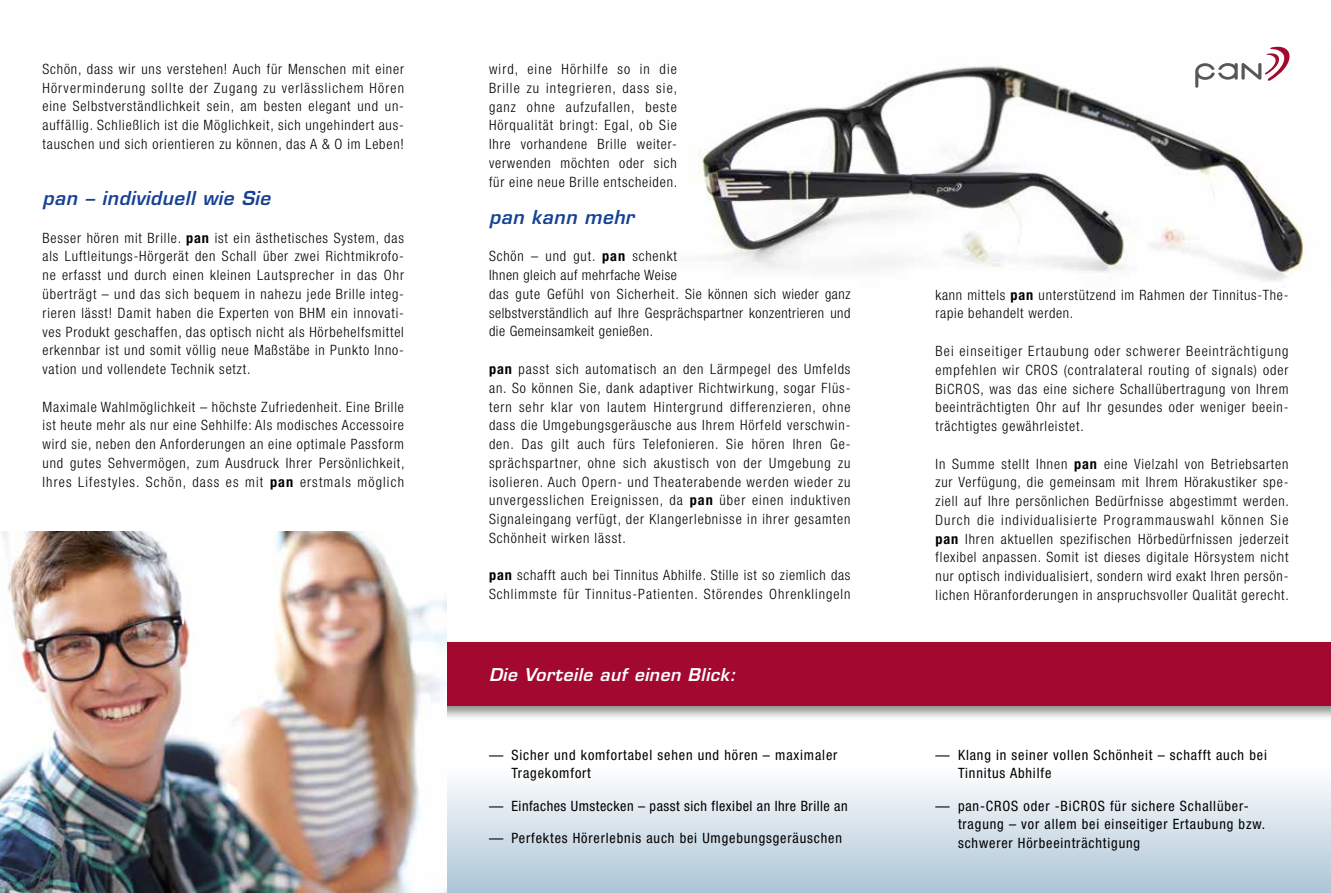
<style>
.page{position:relative;width:1331px;height:893px;background:#fff}
.page>*{position:absolute;margin:0;border:0;box-sizing:border-box;transform-origin:0 0}
.t1{font:italic 600 18.75px "Eurostile LT Std";letter-spacing:.03em;color:#164194}
.t2{font:italic 600 17.25px "Eurostile LT Std";letter-spacing:.03em;color:#fff}
.t3{font:300 condensed 14.25px/18.8px "Helvetica Neue LT Pro";letter-spacing:.06em;color:#000;text-align:justify}
.t4{font:condensed 14.25px/18.8px "Helvetica Neue LT Pro";letter-spacing:.06em;color:#000}
.t5{font:300 condensed 14.25px/18.8px "Helvetica Neue LT Pro";letter-spacing:.04em;color:#000}
.t6{font:condensed 14.25px "Helvetica Neue LT Pro";letter-spacing:.035em;color:#000}
.s1{font-weight:700}
</style>
<div class="page">
<div style="left:203px;top:639px;width:1128px;height:82px;background:#000;opacity:.45"></div>
<div style="left:204px;top:738px;width:1127px;height:155px;background:linear-gradient(to bottom,#fff,#afc7d8)"></div>
<div style="left:446px;top:642px;width:885px;height:64px;background:#a30930"></div>
<img style="left:689px;top:65px;width:622px;height:216px">
<svg style="left:1195px;top:47px;width:99px;height:41px"></svg>
<img style="left:0;top:531px;width:446px;height:362px">
<p class="t3" style="left:43px;top:59px;width:363px">Schön, dass wir uns verstehen! Auch für Menschen mit einer Hörverminderung sollte der Zugang zu verlässlichem Hören eine Selbstverständlichkeit sein, am besten elegant und un&shy;auffällig. Schließlich ist die Möglichkeit, sich ungehindert aus&shy;tauschen und sich orientieren zu können, das A &amp; O im Leben!</p>
<h1 class="t1" style="left:43px;top:187px;width:229px">pan – individuell wie Sie</h1>
<p class="t3" style="left:43px;top:228px;width:363px">Besser hören mit Brille. <span class="s1">pan</span> ist ein ästhetisches System, das als Luftleitungs-Hörgerät den Schall über zwei Richtmikrofo&shy;ne erfasst und durch einen kleinen Lautsprecher in das Ohr überträgt – und das sich bequem in nahezu jede Brille integ&shy;rieren lässt! Damit haben die Experten von BHM ein innovati&shy;ves Produkt geschaffen, das optisch nicht als Hörbehelfsmittel erkennbar ist und somit völlig neue Maßstäbe in Punkto Inno&shy;vation und vollendete Technik setzt.</p>
<p class="t3" style="left:43px;top:397px;width:363px">Maximale Wahlmöglichkeit – höchste Zufriedenheit. Eine Brille ist heute mehr als nur eine Sehhilfe: Als modisches Accessoire wird sie, neben den Anforderungen an eine optimale Passform und gutes Sehvermögen, zum Ausdruck Ihrer Persönlichkeit, Ihres Lifestyles. Schön, dass es mit <span class="s1">pan</span> erstmals möglich</p>
<p class="t3" style="left:489px;top:59px;width:190px">wird, eine Hörhilfe so in die Brille zu integrieren, dass sie, ganz ohne aufzufallen, beste Hörqualität bringt: Egal, ob Sie Ihre vorhandene Brille weiter&shy;verwenden möchten oder sich für eine neue Brille entscheiden.</p>
<h1 class="t1" style="left:489px;top:205px;width:147px">pan kann mehr</h1>
<p class="t5" style="left:489px;top:247px;width:363px">Schön – und gut. <span class="s1">pan</span> schenkt<br>Ihnen gleich auf mehrfache Weise<br>das gute Gefühl von Sicherheit. Sie können sich wieder ganz selbstverständlich auf Ihre Gesprächspartner konzentrieren und die Gemeinsamkeit genießen.</p>
<p class="t3" style="left:489px;top:359px;width:363px"><span class="s1">pan</span> passt sich automatisch an den Lärmpegel des Umfelds an. So können Sie, dank adaptiver Richtwirkung, sogar Flüs&shy;tern sehr klar von lautem Hintergrund differenzieren, ohne dass die Umgebungsgeräusche aus Ihrem Hörfeld verschwin&shy;den. Das gilt auch fürs Telefonieren. Sie hören Ihren Ge&shy;sprächspartner, ohne sich akustisch von der Umgebung zu isolieren. Auch Opern- und Theaterabende werden wieder zu unvergesslichen Ereignissen, da <span class="s1">pan</span> über einen induktiven Signaleingang verfügt, der Klangerlebnisse in ihrer gesamten Schönheit wirken lässt.</p>
<p class="t3" style="left:489px;top:566px;width:363px"><span class="s1">pan</span> schafft auch bei Tinnitus Abhilfe. Stille ist so ziemlich das<br>Schlimmste für Tinnitus-Patienten. Störendes Ohrenklingeln</p>
<p class="t2" style="left:489px;top:663px;width:248px">Die Vorteile auf einen Blick:</p>
<p class="t4" style="left:511px;top:745px;width:327px;text-indent:-23px">— Sicher und komfortabel sehen und hören – maximaler<br>Tragekomfort</p>
<p class="t6" style="left:489px;top:797px;width:360px">— Einfaches Umstecken – passt sich flexibel an Ihre Brille an</p>
<p class="t4" style="left:489px;top:828px;width:354px">— Perfektes Hörerlebnis auch bei Umgebungsgeräuschen</p>
<p class="t3" style="left:935px;top:285px;width:354px">kann mittels <span class="s1">pan</span> unterstützend im Rahmen der Tinnitus-The&shy;rapie behandelt werden.</p>
<p class="t3" style="left:935px;top:341px;width:354px">Bei einseitiger Ertaubung oder schwerer Beeinträchtigung empfehlen wir CROS (contralateral routing of signals) oder BiCROS, was das eine sichere Schallübertragung von Ihrem beeinträchtigten Ohr auf Ihr gesundes oder weniger beein&shy;trächtigtes gewährleistet.</p>
<p class="t3" style="left:935px;top:454px;width:355px">In Summe stellt Ihnen <span class="s1">pan</span> eine Vielzahl von Betriebsarten zur Verfügung, die gemeinsam mit Ihrem Hörakustiker spe&shy;ziell auf Ihre persönlichen Bedürfnisse abgestimmt werden.<br>Durch die individualisierte Programmauswahl können Sie <span class="s1">pan</span> Ihren aktuellen spezifischen Hörbedürfnissen jederzeit flexibel anpassen. Somit ist dieses digitale Hörsystem nicht nur optisch individualisiert, sondern wird exakt Ihren persön&shy;lichen Höranforderungen in anspruchsvoller Qualität gerecht.</p>
<p class="t4" style="left:958px;top:745px;width:310px;text-indent:-23px">— Klang in seiner vollen Schönheit – schafft auch bei<br>Tinnitus Abhilfe</p>
<p class="t4" style="left:958px;top:796px;width:309px;text-indent:-23px">— pan-CROS oder -BiCROS für sichere Schallüber&shy;tragung – vor allem bei einseitiger Ertaubung bzw. schwerer Hörbeeinträchtigung</p>
</div>
